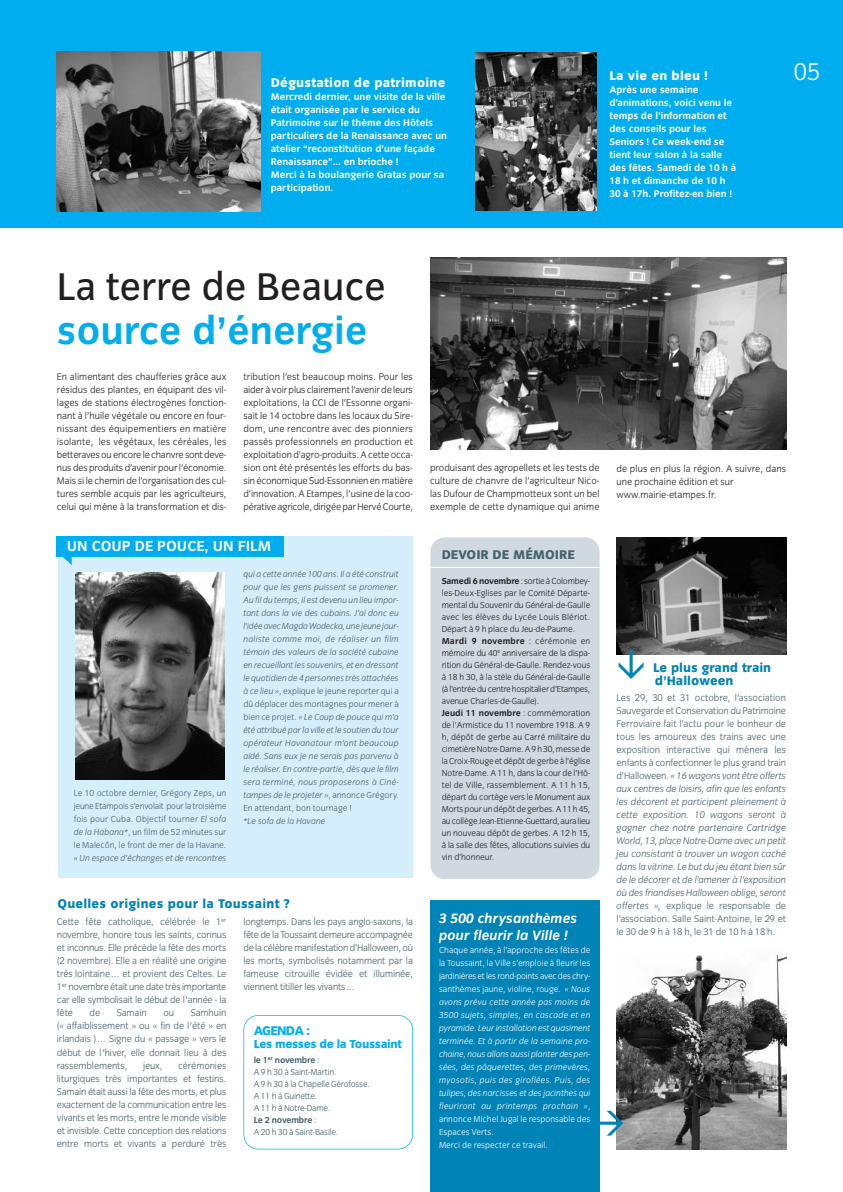
<style>
.page{position:relative;width:843px;height:1192px;background:#fff}
.page>*{position:absolute;margin:0;border:0;box-sizing:border-box;transform-origin:0 0}
.t1{font:40px "Congress Sans";color:#231f20}
.t2{font:700 40px "Congress Sans";color:#00aeef}
.t3{font:500 31.7px "DIN";color:#0083b6}
.t4{font:300 25.1px "Congress Sans";color:#fff}
.t5{font:700 15px "Congress Sans";color:#fff}
.t6{font:italic 700 14px/17px "Congress Sans";color:#fff}
.t7{font:800 13px/13px "Congress Sans";letter-spacing:.015em;color:#0083b6}
.t8{font:800 13px "Congress Sans";letter-spacing:.015em;color:#fff}
.t9{font:800 13px "Congress Sans";color:#46616e}
.t10{font:800 13px "Congress Sans";letter-spacing:-.055em;color:#00aeef}
.t11{font:800 12px "Congress Sans";letter-spacing:-.03em;color:#00aeef}
.t12{font:300 10px/13px "Congress Sans";color:#231f20;text-align:justify}
.t13{font:300 10px/13px "Congress Sans";letter-spacing:-.01em;color:#46616e;text-align:justify}
.t14{font:italic 300 10px/13px "Congress Sans";letter-spacing:-.015em;color:#46616e;text-align:justify}
.t15{font:700 10px/13px "Congress Sans";color:#fff}
.t16{font:300 9px/12px "Congress Sans";letter-spacing:-.01em;color:#231f20}
.t17{font:italic 300 9px/13px "Congress Sans";color:#46616e;text-align:justify}
.t18{font:italic 300 9px/13px "Congress Sans";letter-spacing:.01em;color:#fff}
.t19{font:300 9px/12px "Congress Sans";letter-spacing:-.02em;color:#46616e;text-align:justify}
.s1{font-style:normal}
.s2{font-weight:700}
.s3{font-style:italic}
</style>
<div class="page">
<div style="left:430px;top:900px;width:169px;height:292px;background:#0083b6"></div>
<div style="left:0;top:0;width:842px;height:227px;background:#00aeef"></div>
<img style="left:475px;top:53px;width:121px;height:157px">
<img style="left:430px;top:258px;width:355px;height:191px">
<div style="left:430px;top:537px;width:169px;height:342px;background:#cfd9df;border-radius:14px"></div>
<hr style="left:421px;top:567px;width:373px;height:1px;background:#fff">
<div style="left:58px;top:536px;width:355px;height:342px;background:#d4effb"></div>
<div style="left:57px;top:536px;width:227px;height:20px;background:#00aeef"></div>
<svg style="left:60px;top:556px;width:12px;height:9px"></svg>
<img style="left:76px;top:572px;width:148px;height:207px">
<img style="left:616px;top:538px;width:169px;height:116px">
<svg style="left:243px;top:1015px;width:170px;height:134px"></svg>
<img style="left:57px;top:52px;width:203px;height:160px">
<img style="left:616px;top:954px;width:169px;height:195px">
<h3 class="t8" style="left:271px;top:78px;width:176px">Dégustation de patrimoine</h3>
<p class="t15" style="left:271px;top:91px;width:178px">Mercredi dernier, une visite de la ville était organisée par le service du Patrimoine sur le thème des Hôtels particuliers de la Renaissance avec un atelier “reconstitution d’une façade Renaissance”... en brioche !<br>Merci à la boulangerie Gratas pour sa participation.</p>
<h3 class="t8" style="left:609px;top:71px;width:100px">La vie en bleu !</h3>
<p class="t15" style="left:609px;top:84px;width:128px">Après une semaine d’animations, voici venu le temps de l’information et des conseils pour les<br>Seniors ! Ce week-end se tient leur salon à la salle des fêtes. Samedi de 10 h à<br>18 h et dimanche de 10 h<br>30 à 17h. Profitez-en bien !</p>
<h3 class="t4" style="left:793px;top:61px;width:28px">05</h3>
<h1 class="t1" style="left:57px;top:270px;width:330px">La terre de Beauce</h1>
<h1 class="t2" style="left:57px;top:314px;width:312px">source d’énergie</h1>
<p class="t12" style="left:57px;top:370px;width:171px">En alimentant des chaufferies grâce aux résidus des plantes, en équipant des vil&shy;lages de stations électrogènes fonction&shy;nant à l’huile végétale ou encore en four&shy;nissant des équipementiers en matière isolante, les végétaux, les céréales, les betteraves ou encore le chanvre sont deve&shy;nus des produits d’avenir pour l’économie.<br>Mais si le chemin de l’organisation des cul&shy;tures semble acquis par les agriculteurs, celui qui mène à la transformation et dis-</p>
<p class="t12" style="left:243px;top:370px;width:171px">tribution l’est beaucoup moins. Pour les aider à voir plus clairement l’avenir de leurs exploitations, la CCI de l’Essonne organi&shy;sait le 14 octobre dans les locaux du Sire&shy;dom, une rencontre avec des pionniers passés professionnels en production et exploitation d’agro-produits. A cette occa&shy;sion ont été présentés les efforts du bas&shy;sin économique Sud-Essonnien en matière d’innovation. A Etampes, l’usine de la coo&shy;pérative agricole, dirigée par Hervé Courte,</p>
<h3 class="t5" style="left:67px;top:540px;width:206px">UN COUP DE POUCE, UN FILM</h3>
<p class="t12" style="left:430px;top:462px;width:171px">produisant des agropellets et les tests de culture de chanvre de l’agriculteur Nico&shy;las Dufour de Champmotteux sont un bel exemple de cette dynamique qui anime</p>
<p class="t12" style="left:616px;top:463px;width:171px;text-align:left">de plus en plus la région. A suivre, dans une prochaine édition et sur www.mairie-etampes.fr.</p>
<h3 class="t9" style="left:441px;top:549px;width:134px">DEVOIR DE MÉMOIRE</h3>
<p class="t17" style="left:243px;top:568px;width:157px">qui a cette année 100 ans. Il a été construit pour que les gens puissent se promener.<br>Au fil du temps, il est devenu un lieu impor&shy;tant dans la vie des cubains. J’ai donc eu l’idée avec Magda Wodecka, une jeune jour&shy;naliste comme moi, de réaliser un film témoin des valeurs de la société cubaine en recueillant les souvenirs, et en dressant le quotidien de 4 personnes très attachées à ce lieu »<span class="s1">, explique le jeune reporter qui a dû déplacer des montagnes pour mener à bien ce projet.</span> « Le Coup de pouce qui m’a été attribué par la ville et le soutien du tour opérateur Havanatour m’ont beaucoup aidé. Sans eux je ne serais pas parvenu à le réaliser. En contre-partie, dès que le film sera terminé, nous proposerons à Ciné&shy;tampes de le projeter »<span class="s1">, annonce Grégory.<br>En attendant, bon tournage !</span></p>
<p class="t17" style="left:243px;top:815px;width:83px">*Le sofa de la Havane</p>
<p class="t16" style="left:441px;top:576px;width:150px"><span class="s2">Samedi 6 novembre</span>: sortie à Colombey&shy;les-Deux-Eglises par le Comité Départe&shy;mental du Souvenir du Général-de-Gaulle avec les élèves du Lycée Louis Blériot.<br>Départ à 9 h place du Jeu-de-Paume.<br><span class="s2">Mardi 9 novembre</span> : cérémonie en mémoire du 40<sup>e</sup> anniversaire de la dispa&shy;rition du Général-de-Gaulle. Rendez-vous à 18 h 30, à la stèle du Général-de-Gaulle (à l’entrée du centre hospitalier d’Etampes, avenue Charles-de-Gaulle).<br><span class="s2">Jeudi 11 novembre</span> : commémoration de l’Armistice du 11 novembre 1918. A 9 h, dépôt de gerbe au Carré militaire du cimetière Notre-Dame. A 9 h 30, messe de la Croix-Rouge et dépôt de gerbe à l’église Notre-Dame. A 11 h, dans la cour de l’Hô&shy;tel de Ville, rassemblement. A 11 h 15, départ du cortège vers le Monument aux Morts pour un dépôt de gerbes. A 11 h 45, au collège Jean-Etienne-Guettard, aura lieu un nouveau dépôt de gerbes. A 12 h 15, à la salle des fêtes, allocutions suivies du vin d’honneur.</p>
<h2 class="t3" style="left:645px;top:648px;width:34px;rotate:90deg">&gt;</h2>
<h3 class="t7" style="left:652px;top:662px;width:120px">Le plus grand train d’Halloween</h3>
<p class="t14" style="left:616px;top:692px;width:171px"><span class="s1">Les 29, 30 et 31 octobre, l’association Sauvegarde et Conservation du Patrimoine Ferroviaire fait l’actu pour le bonheur de tous les amoureux des trains avec une exposition interactive qui mènera les enfants à confectionner le plus grand train d’Halloween.</span> « 16 wagons vont être offerts aux centres de loisirs, afin que les enfants les décorent et participent pleinement à cette exposition. 10 wagons seront à gagner chez notre partenaire Cartridge World, 13, place Notre-Dame avec un petit jeu consistant à trouver un wagon caché dans la vitrine. Le but du jeu étant bien sûr de le décorer et de l’amener à l’exposition où des friandises Halloween oblige, seront offertes », <span class="s1">explique le responsable de l’association. Salle Saint-Antoine, le 29 et le 30 de 9 h à 18 h, le 31 de 10 h à 18 h.</span></p>
<p class="t19" style="left:74px;top:787px;width:154px;line-height:13px">Le 10 octobre dernier, Grégory Zeps, un jeune Etampois s’envolait pour la troisième fois pour Cuba. Objectif tourner <span class="s3">El sofa de la Habana*</span>, un film de 52 minutes sur le Malecõn, le front de mer de la Havane.</p>
<p class="t17" style="left:74px;top:852px;width:154px">« Un espace d’échanges et de rencontres</p>
<h3 class="t7" style="left:57px;top:898px;width:234px">Quelles origines pour la Toussaint ?</h3>
<p class="t13" style="left:243px;top:916px;width:171px">longtemps. Dans les pays anglo-saxons, la fête de la Toussaint demeure accompagnée de la célèbre manifestation d’Halloween, où les morts, symbolisés notamment par la fameuse citrouille évidée et illuminée, viennent titiller les vivants…</p>
<h3 class="t6" style="left:439px;top:910px;width:140px">3 500 chrysanthèmes pour fleurir la Ville !</h3>
<p class="t13" style="left:57px;top:916px;width:171px">Cette fête catholique, célébrée le 1<sup>er </sup>novembre, honore tous les saints, connus et inconnus. Elle précède la fête des morts (2 novembre). Elle a en réalité une origine très lointaine… et provient des Celtes. Le 1<sup>er</sup> novembre était une date très importante car elle symbolisait le début de l'année - la fête</p>
<p class="t18" style="left:439px;top:944px;width:153px"><span class="s1">Chaque année, à l’approche des fêtes de la Toussaint, la Ville s’emploie à fleurir les jardinières et les rond-points avec des chry&shy;santhèmes jaune, violine, rouge.</span> « Nous avons prévu cette année pas moins de 3500 sujets, simples, en cascade et en pyramide. Leur installation est quasiment terminée. Et à partir de la semaine pro&shy;chaine, nous allons aussi planter des pen&shy;sées, des pâquerettes, des primevères, myosotis, puis des giroflées. Puis, des tulipes, des narcisses et des jacinthes qui fleuriront au printemps prochain »<span class="s1">, annonce Michel Jugal le responsable des Espaces Verts.<br>Merci de respecter ce travail.</span></p>
<p class="t13" style="left:57px;top:1007px;width:171px;text-indent:134px">Samhuin (« affaiblissement » ou « fin de l'été » en irlandais )… Signe du « passage » vers le début de l'hiver, elle donnait lieu à des rassemblements,</p>
<p class="t13" style="left:90px;top:1007px;width:12px">de</p>
<p class="t13" style="left:117px;top:1007px;width:32px">Samain</p>
<p class="t13" style="left:163px;top:1007px;width:12px">ou</p>
<h3 class="t10" style="left:253px;top:1025px;width:58px">AGENDA :</h3>
<p class="t11" style="left:253px;top:1039px;width:150px">Les messes de la Toussaint</p>
<p class="t19" style="left:253px;top:1055px;width:118px;text-align:left"><span class="s2">le 1</span><sup>er</sup> <span class="s2">novembre</span> :<br>A 9 h 30 à Saint-Martin.<br>A 9 h 30 à la Chapelle Gérofosse.<br>A 11 h à Guinette.<br>A 11 h à Notre-Dame.<br><span class="s2">Le 2 novembre</span> :<br>A 20 h 30 à Saint-Basile.</p>
<p class="t13" style="left:57px;top:1059px;width:171px;text-indent:121px">cérémonies liturgiques très importantes et festins.<br>Samain était aussi la fête des morts, et plus exactement de la communication entre les vivants et les morts, entre le monde visible et invisible. Cette conception des relations entre morts et vivants a perduré très</p>
<p class="t13" style="left:143px;top:1059px;width:21px">jeux,</p>
<h2 class="t3" style="left:592px;top:1109px;width:34px">&gt;</h2>
</div>
